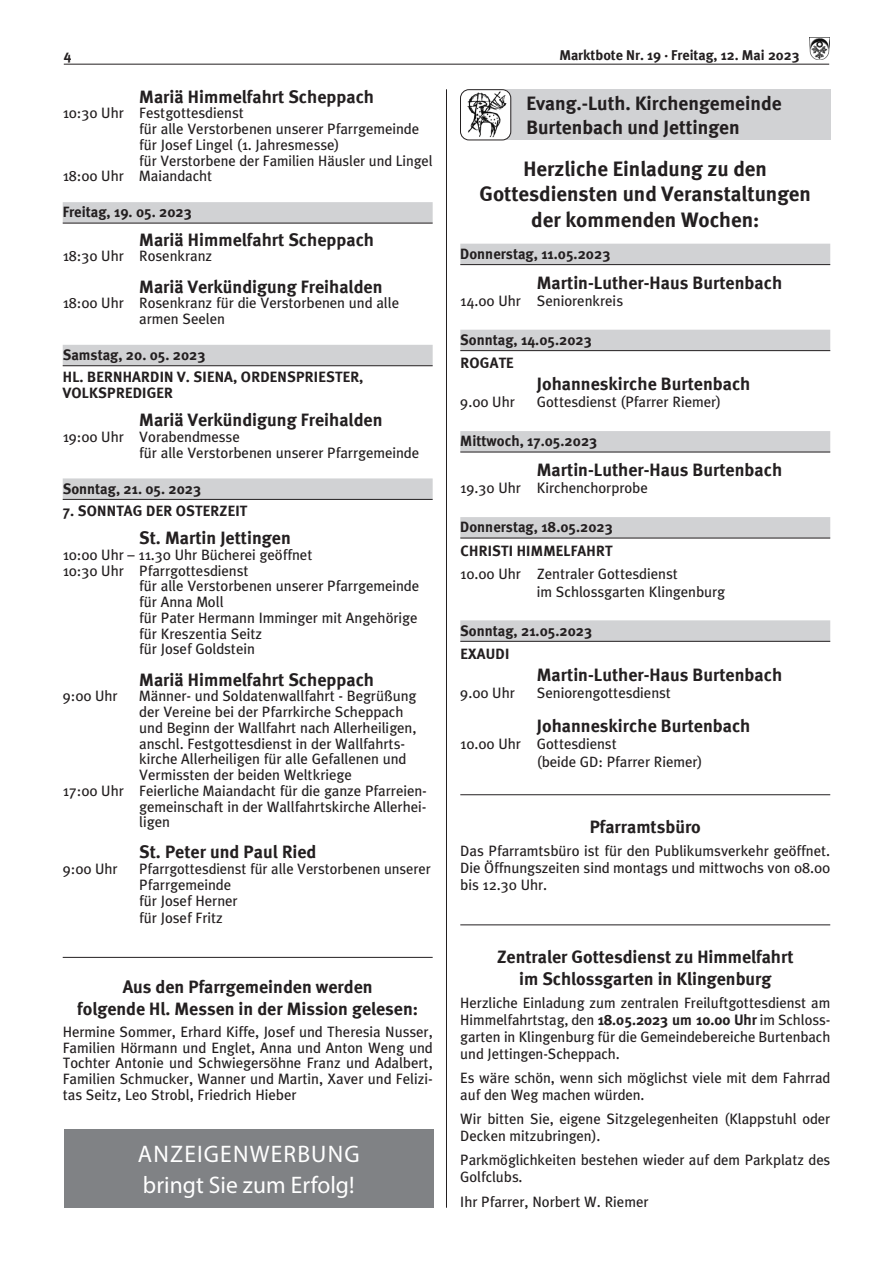
<style>
.page{position:relative;width:893px;height:1263px;background:#fff}
.page>*{position:absolute;margin:0;border:0;box-sizing:border-box;transform-origin:0 0}
.t1{font:24px/30.3px "Myriad Pro";letter-spacing:.04em;color:#fff}
.t2{font:700 21px/25.2px "Meta";color:#231f20;text-align:center}
.t3{font:700 19.5px/23.4px "Meta";color:#231f20}
.t4{font:700 18px/21.6px "Meta";color:#231f20;text-align:center}
.t5{font:15px/17.2px "Meta";color:#231f20}
.t6{font:700 15px/23.4px "Meta";color:#231f20}
.t7{font:700 14.25px "Meta";color:#231f20}
.s1{font-weight:700}
</style>
<div class="page">
<hr style="left:64px;top:64px;width:765px;height:1px;background:#231f20">
<img style="left:810px;top:37px;width:19px;height:23px">
<hr style="left:446px;top:89px;width:1px;height:1119px;background:#231f20">
<div style="left:63px;top:202px;width:370px;height:21px;background:#d1d2d4"></div>
<hr style="left:63px;top:223px;width:370px;height:1px;background:#231f20">
<div style="left:63px;top:345px;width:370px;height:21px;background:#d1d2d4"></div>
<hr style="left:63px;top:365px;width:370px;height:1px;background:#231f20">
<div style="left:63px;top:478px;width:370px;height:21px;background:#d1d2d4"></div>
<hr style="left:63px;top:499px;width:370px;height:1px;background:#231f20">
<hr style="left:63px;top:957px;width:370px;height:1px;background:#231f20">
<div style="left:460px;top:244px;width:370px;height:21px;background:#d1d2d4"></div>
<hr style="left:460px;top:264px;width:370px;height:1px;background:#231f20">
<div style="left:460px;top:330px;width:370px;height:21px;background:#d1d2d4"></div>
<hr style="left:460px;top:350px;width:370px;height:1px;background:#231f20">
<div style="left:460px;top:431px;width:370px;height:21px;background:#d1d2d4"></div>
<hr style="left:460px;top:452px;width:370px;height:1px;background:#231f20">
<div style="left:460px;top:517px;width:370px;height:21px;background:#d1d2d4"></div>
<hr style="left:460px;top:538px;width:370px;height:1px;background:#231f20">
<div style="left:460px;top:620px;width:370px;height:21px;background:#d1d2d4"></div>
<hr style="left:460px;top:641px;width:370px;height:1px;background:#231f20">
<hr style="left:460px;top:794px;width:370px;height:1px;background:#231f20">
<hr style="left:460px;top:924px;width:370px;height:1px;background:#231f20">
<div style="left:505px;top:89px;width:325px;height:51px;background:#d1d2d4"></div>
<img style="left:460px;top:90px;width:51px;height:50px">
<div style="left:460px;top:89px;width:51px;height:51px;border:1px solid #231f20;border-radius:9px"></div>
<div style="left:64px;top:1129px;width:370px;height:79px;background:#808285"></div>
<p class="t7" style="left:64px;top:46px;width:9px">4</p>
<p class="t7" style="left:559px;top:46px;width:242px">Marktbote Nr. 19 · Freitag, 12. Mai 2023</p>
<p class="t4" style="left:139px;top:85px;width:236px">Mariä Himmelfahrt Scheppach</p>
<p class="t5" style="left:63px;top:104px;width:183px">10:30 Uhr Festgottesdienst</p>
<p class="t5" style="left:139px;top:120px;width:281px">für alle Verstorbenen unserer Pfarrgemeinde</p>
<p class="t5" style="left:139px;top:136px;width:202px">für Josef Lingel (1. Jahresmesse)</p>
<p class="t5" style="left:139px;top:152px;width:295px">für Verstorbene der Familien Häusler und Lingel</p>
<p class="t5" style="left:63px;top:167px;width:151px">18:00 Uhr Maiandacht</p>
<p class="t6" style="left:63px;top:200px;width:130px">Freitag, 19. 05. 2023</p>
<p class="t4" style="left:139px;top:228px;width:236px">Mariä Himmelfahrt Scheppach</p>
<p class="t5" style="left:63px;top:247px;width:151px">18:30 Uhr Rosenkranz</p>
<p class="t4" style="left:139px;top:275px;width:245px">Mariä Verkündigung Freihalden</p>
<p class="t5" style="left:139px;top:295px;width:261px;line-height:15.8px;text-indent:-77px">18:00 Uhr Rosenkranz für die Verstorbenen und alle armen Seelen</p>
<p class="t6" style="left:63px;top:344px;width:302px;line-height:21.9px">Samstag, 20. 05. 2023<br>HL. BERNHARDIN V. SIENA, ORDENSPRIESTER,</p>
<p class="t6" style="left:63px;top:381px;width:112px">VOLKSPREDIGER</p>
<p class="t4" style="left:139px;top:409px;width:245px">Mariä Verkündigung Freihalden</p>
<p class="t5" style="left:139px;top:429px;width:281px;line-height:15.8px;text-indent:-77px">19:00 Uhr Vorabendmesse<br>für alle Verstorbenen unserer Pfarrgemeinde</p>
<p class="t6" style="left:63px;top:477px;width:140px">Sonntag, 21. 05. 2023</p>
<p class="t6" style="left:63px;top:498px;width:186px">7. SONNTAG DER OSTERZEIT</p>
<p class="t4" style="left:139px;top:527px;width:153px">St. Martin Jettingen</p>
<p class="t5" style="left:63px;top:546px;width:251px">10:00 Uhr – 11.30 Uhr Bücherei geöffnet</p>
<p class="t5" style="left:63px;top:562px;width:187px">10:30 Uhr Pfarrgottesdienst</p>
<p class="t5" style="left:139px;top:577px;width:281px">für alle Verstorbenen unserer Pfarrgemeinde</p>
<p class="t5" style="left:139px;top:593px;width:86px">für Anna Moll</p>
<p class="t5" style="left:139px;top:609px;width:280px">für Pater Hermann Imminger mit Angehörige</p>
<p class="t5" style="left:139px;top:625px;width:124px">für Kreszentia Seitz</p>
<p class="t5" style="left:139px;top:640px;width:117px">für Josef Goldstein</p>
<p class="t4" style="left:139px;top:668px;width:236px">Mariä Himmelfahrt Scheppach</p>
<p class="t5" style="left:63px;top:687px;width:56px">9:00 Uhr</p>
<p class="t5" style="left:139px;top:687px;width:279px">Männer- und Soldatenwallfahrt - Begrüßung</p>
<p class="t5" style="left:139px;top:703px;width:266px">der Vereine bei der Pfarrkirche Scheppach</p>
<p class="t5" style="left:139px;top:719px;width:279px">und Beginn der Wallfahrt nach Allerheiligen,</p>
<p class="t5" style="left:139px;top:734px;width:267px">anschl. Festgottesdienst in der Wallfahrts-</p>
<p class="t5" style="left:139px;top:750px;width:269px">kirche Allerheiligen für alle Gefallenen und</p>
<p class="t5" style="left:139px;top:766px;width:214px">Vermissten der beiden Weltkriege</p>
<p class="t5" style="left:63px;top:782px;width:366px">17:00 Uhr Feierliche Maiandacht für die ganze Pfarreien-</p>
<p class="t5" style="left:139px;top:797px;width:289px">gemeinschaft in der Wallfahrtskirche Allerhei-</p>
<p class="t5" style="left:139px;top:813px;width:32px">ligen</p>
<p class="t4" style="left:139px;top:841px;width:179px">St. Peter und Paul Ried</p>
<p class="t5" style="left:63px;top:860px;width:56px">9:00 Uhr</p>
<p class="t5" style="left:139px;top:861px;width:293px;line-height:15.8px">Pfarrgottesdienst für alle Verstorbenen unserer<br>Pfarrgemeinde<br>für Josef Herner</p>
<p class="t5" style="left:139px;top:909px;width:85px">für Josef Fritz</p>
<h3 class="t3" style="left:526px;top:92px;width:257px">Evang.-Luth. Kirchengemeinde<br>Burtenbach und Jettingen</h3>
<h2 class="t2" style="left:480px;top:156px;width:333px">Herzliche Einladung zu den<br>Gottesdiensten und Veranstaltungen der kommenden Wochen:</h2>
<p class="t6" style="left:460px;top:242px;width:151px">Donnerstag, 11.05.2023</p>
<p class="t4" style="left:537px;top:271px;width:247px">Martin-Luther-Haus Burtenbach</p>
<p class="t5" style="left:460px;top:292px;width:164px">14.00 Uhr Seniorenkreis</p>
<p class="t6" style="left:460px;top:328px;width:133px">Sonntag, 14.05.2023<br>ROGATE</p>
<p class="t4" style="left:537px;top:373px;width:215px">Johanneskirche Burtenbach</p>
<p class="t5" style="left:460px;top:393px;width:56px">9.00 Uhr</p>
<p class="t5" style="left:537px;top:393px;width:186px">Gottesdienst (Pfarrer Riemer)</p>
<p class="t6" style="left:460px;top:429px;width:138px">Mittwoch, 17.05.2023</p>
<p class="t4" style="left:537px;top:459px;width:247px">Martin-Luther-Haus Burtenbach</p>
<p class="t5" style="left:460px;top:479px;width:189px">19.30 Uhr Kirchenchorprobe</p>
<p class="t6" style="left:460px;top:515px;width:154px">Donnerstag, 18.05.2023<br>CHRISTI HIMMELFAHRT</p>
<p class="t5" style="left:537px;top:565px;width:190px;text-indent:-77px">10.00 Uhr Zentraler Gottesdienst<br>im Schlossgarten Klingenburg</p>
<p class="t6" style="left:460px;top:618px;width:133px">Sonntag, 21.05.2023<br>EXAUDI</p>
<p class="t4" style="left:537px;top:663px;width:247px">Martin-Luther-Haus Burtenbach</p>
<p class="t5" style="left:460px;top:684px;width:56px">9.00 Uhr</p>
<p class="t5" style="left:537px;top:684px;width:136px">Seniorengottesdienst</p>
<p class="t4" style="left:537px;top:715px;width:215px">Johanneskirche Burtenbach</p>
<p class="t5" style="left:537px;top:735px;width:167px;text-indent:-77px">10.00 Uhr Gottesdienst<br>(beide GD: Pfarrer Riemer)</p>
<p class="t4" style="left:590px;top:816px;width:113px">Pfarramtsbüro</p>
<p class="t5" style="left:460px;top:842px;width:371px;text-align:justify">Das Pfarramtsbüro ist für den Publikumsverkehr geöffnet.<br>Die Öffnungszeiten sind montags und mittwochs von 08.00 bis 12.30 Uhr.</p>
<p class="t4" style="left:77px;top:976px;width:342px">Aus den Pfarrgemeinden werden<br>folgende Hl. Messen in der Mission gelesen:</p>
<p class="t5" style="left:63px;top:1023px;width:371px;line-height:15.8px;text-align:justify">Hermine Sommer, Erhard Kiffe, Josef und Theresia Nusser, Familien Hörmann und Englet, Anna und Anton Weng und Tochter Antonie und Schwiegersöhne Franz und Adalbert, Familien Schmucker, Wanner und Martin, Xaver und Felizi&shy;tas Seitz, Leo Strobl, Friedrich Hieber</p>
<h1 class="t1" style="left:138px;top:1139px;width:223px">ANZEIGENWERBUNG bringt Sie zum Erfolg!</h1>
<p class="t4" style="left:497px;top:946px;width:298px">Zentraler Gottesdienst zu Himmelfahrt im Schlossgarten in Klingenburg</p>
<p class="t5" style="left:460px;top:994px;width:371px;text-align:justify">Herzliche Einladung zum zentralen Freiluftgottesdienst am Himmelfahrtstag, den <span class="s1">18.05.2023 um 10.00 Uhr</span> im Schloss&shy;garten in Klingenburg für die Gemeindebereiche Burtenbach und Jettingen-Scheppach.</p>
<p class="t5" style="left:460px;top:1069px;width:371px">Es wäre schön, wenn sich möglichst viele mit dem Fahrrad auf den Weg machen würden.</p>
<p class="t5" style="left:460px;top:1110px;width:371px">Wir bitten Sie, eigene Sitzgelegenheiten (Klappstuhl oder<br>Decken mitzubringen).</p>
<p class="t5" style="left:460px;top:1151px;width:371px">Parkmöglichkeiten bestehen wieder auf dem Parkplatz des<br>Golfclubs.</p>
<p class="t5" style="left:460px;top:1193px;width:190px">Ihr Pfarrer, Norbert W. Riemer</p>
</div>
